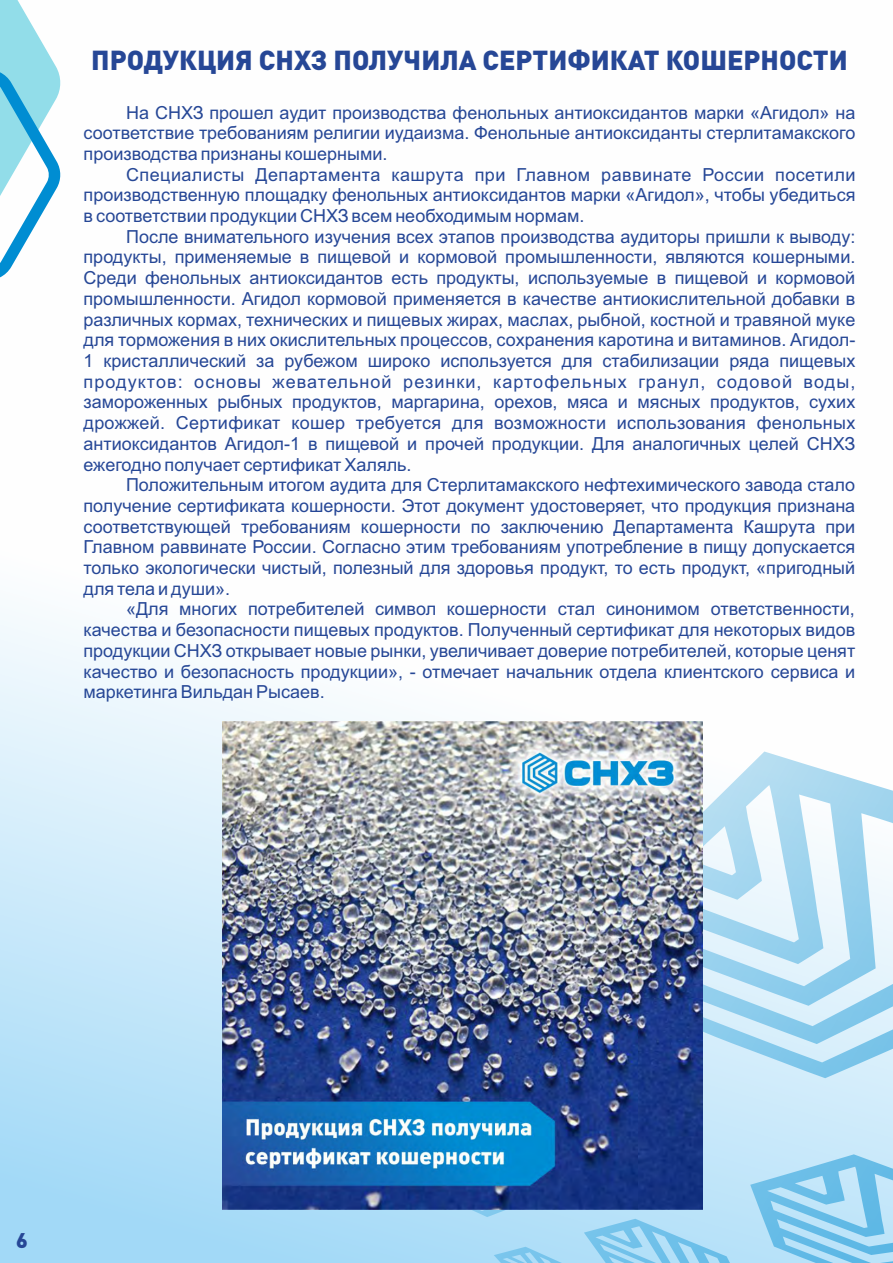
<style>
.page{position:relative;width:893px;height:1263px;background:#fff}
.page>*{position:absolute;margin:0;border:0;box-sizing:border-box;transform-origin:0 0}
.t1{font:900 27.15px "DIN Pro";color:#264796}
.t2{font:900 21px "DIN Pro";color:#264796}
.t3{font:18px/20.7px "Arial";color:#264796;text-align:justify}
</style>
<div class="page">
<svg style="left:0;top:277px;width:375px;height:986px"></svg>
<svg style="left:375px;top:1078px;width:518px;height:185px;background:#addcf5"></svg>
<svg style="left:703px;top:751px;width:190px;height:327px"></svg>
<svg style="left:0;top:0;width:61px;height:277px"></svg>
<img style="left:223px;top:721px;width:480px;height:488px">
<h1 class="t1" style="left:91px;top:49px;width:758px">ПРОДУКЦИЯ СНХЗ ПОЛУЧИЛА СЕРТИФИКАТ КОШЕРНОСТИ</h1>
<p class="t3" style="left:84px;top:104px;width:773px;text-indent:43px">На СНХЗ прошел аудит производства фенольных антиоксидантов марки «Агидол» на соответствие требованиям религии иудаизма. Фенольные антиоксиданты стерлитамакского производства признаны кошерными.</p>
<p class="t3" style="left:84px;top:166px;width:773px;text-indent:43px">Специалисты Департамента кашрута при Главном раввинате России посетили производственную площадку фенольных антиоксидантов марки «Агидол», чтобы убедиться в соответствии продукции СНХЗ всем необходимым нормам.</p>
<p class="t3" style="left:84px;top:228px;width:773px;text-indent:43px">После внимательного изучения всех этапов производства аудиторы пришли к выводу: продукты, применяемые в пищевой и кормовой промышленности, являются кошерными.<br>Среди фенольных антиоксидантов есть продукты, используемые в пищевой и кормовой промышленности. Агидол кормовой применяется в качестве антиокислительной добавки в различных кормах, технических и пищевых жирах, маслах, рыбной, костной и травяной муке для торможения в них окислительных процессов, сохранения каротина и витаминов. Агидол-1 кристаллический за рубежом широко используется для стабилизации ряда пищевых продуктов: основы жевательной резинки, картофельных гранул, содовой воды, замороженных рыбных продуктов, маргарина, орехов, мяса и мясных продуктов, сухих дрожжей. Сертификат кошер требуется для возможности использования фенольных антиоксидантов Агидол-1 в пищевой и прочей продукции. Для аналогичных целей СНХЗ ежегодно получает сертификат Халяль.</p>
<p class="t3" style="left:83px;top:476px;width:773px;text-indent:43px">Положительным итогом аудита для Стерлитамакского нефтехимического завода стало получение сертификата кошерности. Этот документ удостоверяет, что продукция признана соответствующей требованиям кошерности по заключению Департамента Кашрута при Главном раввинате России. Согласно этим требованиям употребление в пищу допускается только экологически чистый, полезный для здоровья продукт, то есть продукт, «пригодный для тела и души».</p>
<p class="t3" style="left:83px;top:600px;width:773px;text-indent:43px">«Для многих потребителей символ кошерности стал синонимом ответственности, качества и безопасности пищевых продуктов. Полученный сертификат для некоторых видов продукции СНХЗ открывает новые рынки, увеличивает доверие потребителей, которые ценят качество и безопасность продукции», - отмечает начальник отдела клиентского сервиса и маркетинга Вильдан Рысаев.</p>
<p class="t2" style="left:16px;top:1232px;width:13px">6</p>
</div>
